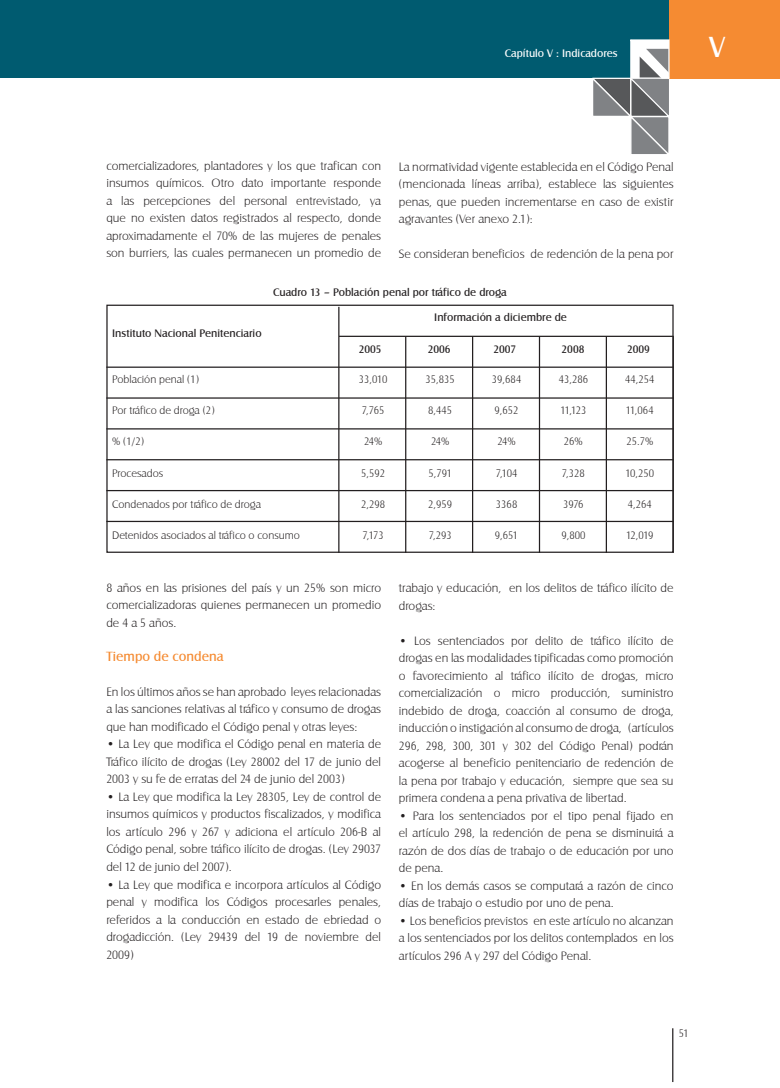
<style>
.page{position:relative;width:780px;height:1088px;background:#fff}
.page>*{position:absolute;margin:0;border:0;box-sizing:border-box;transform-origin:0 0}
.t1{font:30px "Castle T";color:#fff}
.t2{font:13.75px "Castle T";color:#f58b32}
.t3{font:12.5px/17.5px "Castle T Ligh";color:#231f20;text-align:justify}
.t4{font:11.25px "Castle T Ligh";color:#231f20}
.t5{font:11.25px "Castle T";color:#231f20}
.t6{font:11.25px "Castle T";color:#fff}
</style>
<div class="page">
<hr style="left:672px;top:1028px;width:1px;height:54px;background:#231f20">
<div style="left:0;top:0;width:691px;height:78px;background:#005b70"></div>
<div style="left:669px;top:0;width:111px;height:78px;background:#f58b32"></div>
<svg style="left:592px;top:39px;width:78px;height:115px"></svg>
<div style="left:106px;top:305px;width:567px;height:248px;border:1px solid #231f20"></div>
<hr style="left:106px;top:366px;width:567px;height:2px;background:#231f20">
<hr style="left:339px;top:336px;width:334px;height:1px;background:#231f20">
<hr style="left:106px;top:397px;width:567px;height:2px;background:#231f20">
<hr style="left:106px;top:428px;width:567px;height:1px;background:#231f20">
<hr style="left:106px;top:459px;width:567px;height:1px;background:#231f20">
<hr style="left:106px;top:490px;width:567px;height:1px;background:#231f20">
<hr style="left:106px;top:521px;width:567px;height:1px;background:#231f20">
<hr style="left:405px;top:336px;width:1px;height:217px;background:#231f20">
<hr style="left:338px;top:307px;width:1px;height:246px;background:#231f20">
<hr style="left:472px;top:336px;width:1px;height:217px;background:#231f20">
<hr style="left:605px;top:336px;width:2px;height:217px;background:#231f20">
<hr style="left:672px;top:336px;width:1px;height:217px;background:#231f20">
<hr style="left:539px;top:336px;width:1px;height:217px;background:#231f20">
<p class="t6" style="left:505px;top:47px;width:114px">Capítulo V : Indicadores</p>
<p class="t1" style="left:709px;top:30px;width:17px">V</p>
<p class="t3" style="left:106px;top:157px;width:276px">comercializadores, plantadores y los que trafican con insumos químicos. Otro dato importante responde a las percepciones del personal entrevistado, ya que no existen datos registrados al respecto, donde aproximadamente el 70% de las mujeres de penales son burriers, las cuales permanecen un promedio de</p>
<p class="t3" style="left:399px;top:158px;width:276px">La normatividad vigente establecida en el Código Penal (mencionada líneas arriba), establece las siguientes penas, que pueden incrementarse en caso de existir agravantes (Ver anexo 2.1):</p>
<p class="t3" style="left:399px;top:246px;width:276px">Se consideran beneficios de redención de la pena por</p>
<p class="t5" style="left:273px;top:285px;width:235px">Cuadro 13 – Población penal por tráfico de droga</p>
<p class="t5" style="left:112px;top:327px;width:151px">Instituto Nacional Penitenciario</p>
<p class="t4" style="left:112px;top:373px;width:88px">Población penal (1)</p>
<p class="t4" style="left:112px;top:404px;width:104px">Por tráfico de droga (2)</p>
<p class="t4" style="left:112px;top:436px;width:33px">% (1/2)</p>
<p class="t4" style="left:112px;top:467px;width:52px">Procesados</p>
<p class="t4" style="left:112px;top:498px;width:150px">Condenados por tráfico de droga</p>
<p class="t4" style="left:112px;top:529px;width:189px">Detenidos asociados al tráfico o consumo</p>
<p class="t5" style="left:434px;top:311px;width:134px">Información a diciembre de</p>
<p class="t5" style="left:359px;top:343px;width:24px">2005</p>
<p class="t5" style="left:427px;top:343px;width:24px">2006</p>
<p class="t5" style="left:493px;top:343px;width:24px">2007</p>
<p class="t5" style="left:561px;top:343px;width:24px">2008</p>
<p class="t5" style="left:627px;top:343px;width:24px">2009</p>
<p class="t4" style="left:359px;top:373px;width:30px">33,010</p>
<p class="t4" style="left:362px;top:404px;width:24px">7,765</p>
<p class="t4" style="left:364px;top:436px;width:20px">24%</p>
<p class="t4" style="left:361px;top:467px;width:26px">5,592</p>
<p class="t4" style="left:361px;top:498px;width:26px">2,298</p>
<p class="t4" style="left:362px;top:529px;width:23px">7,173</p>
<p class="t4" style="left:425px;top:373px;width:31px">35,835</p>
<p class="t4" style="left:428px;top:404px;width:26px">8,445</p>
<p class="t4" style="left:431px;top:436px;width:20px">24%</p>
<p class="t4" style="left:428px;top:467px;width:25px">5,791</p>
<p class="t4" style="left:428px;top:498px;width:26px">2,959</p>
<p class="t4" style="left:428px;top:529px;width:25px">7,293</p>
<p class="t4" style="left:492px;top:373px;width:31px">39,684</p>
<p class="t4" style="left:494px;top:404px;width:26px">9,652</p>
<p class="t4" style="left:497px;top:436px;width:20px">24%</p>
<p class="t4" style="left:495px;top:467px;width:23px">7,104</p>
<p class="t4" style="left:496px;top:498px;width:23px">3368</p>
<p class="t4" style="left:495px;top:529px;width:25px">9,651</p>
<p class="t4" style="left:558px;top:373px;width:31px">43,286</p>
<p class="t4" style="left:560px;top:404px;width:28px">11,123</p>
<p class="t4" style="left:564px;top:436px;width:20px">26%</p>
<p class="t4" style="left:562px;top:467px;width:25px">7,328</p>
<p class="t4" style="left:563px;top:498px;width:22px">3976</p>
<p class="t4" style="left:561px;top:529px;width:26px">9,800</p>
<p class="t4" style="left:625px;top:373px;width:31px">44,254</p>
<p class="t4" style="left:626px;top:404px;width:29px">11,064</p>
<p class="t4" style="left:626px;top:436px;width:28px">25.7%</p>
<p class="t4" style="left:625px;top:467px;width:30px">10,250</p>
<p class="t4" style="left:627px;top:498px;width:26px">4,264</p>
<p class="t4" style="left:626px;top:529px;width:29px">12,019</p>
<p class="t3" style="left:106px;top:579px;width:276px">8 años en las prisiones del país y un 25% son micro comercializadoras quienes permanecen un promedio de 4 a 5 años.</p>
<p class="t2" style="left:106px;top:649px;width:119px">Tiempo de condena</p>
<p class="t3" style="left:106px;top:683px;width:276px">En los últimos años se han aprobado leyes relacionadas a las sanciones relativas al tráfico y consumo de drogas que han modificado el Código penal y otras leyes:</p>
<p class="t3" style="left:106px;top:736px;width:276px">• La Ley que modifica el Código penal en materia de Tráfico ilícito de drogas (Ley 28002 del 17 de junio del 2003 y su fe de erratas del 24 de junio del 2003)</p>
<p class="t3" style="left:106px;top:788px;width:276px">• La Ley que modifica la Ley 28305, Ley de control de insumos químicos y productos fiscalizados, y modifica los artículo 296 y 267 y adiciona el artículo 206-B al Código penal, sobre tráfico ilícito de drogas. (Ley 29037 del 12 de junio del 2007).</p>
<p class="t3" style="left:106px;top:876px;width:276px">• La Ley que modifica e incorpora artículos al Código penal y modifica los Códigos procesarles penales, referidos a la conducción en estado de ebriedad o drogadicción. (Ley 29439 del 19 de noviembre del 2009)</p>
<p class="t3" style="left:399px;top:580px;width:276px">trabajo y educación, en los delitos de tráfico ilícito de drogas:</p>
<p class="t3" style="left:399px;top:632px;width:276px">• Los sentenciados por delito de tráfico ilícito de drogas en las modalidades tipificadas como promoción o favorecimiento al tráfico ilícito de drogas, micro comercialización o micro producción, suministro indebido de droga, coacción al consumo de droga, inducción o instigación al consumo de droga, (artículos 296, 298, 300, 301 y 302 del Código Penal) podrán acogerse al beneficio penitenciario de redención de la pena por trabajo y educación, siempre que sea su primera condena a pena privativa de libertad.</p>
<p class="t3" style="left:399px;top:807px;width:276px">• Para los sentenciados por el tipo penal fijado en el artículo 298, la redención de pena se disminuirá a razón de dos días de trabajo o de educación por uno de pena.</p>
<p class="t3" style="left:399px;top:877px;width:276px">• En los demás casos se computará a razón de cinco días de trabajo o estudio por uno de pena.</p>
<p class="t3" style="left:399px;top:912px;width:276px">• Los beneficios previstos en este artículo no alcanzan a los sentenciados por los delitos contemplados en los artículos 296 A y 297 del Código Penal.</p>
<p class="t4" style="left:679px;top:1027px;width:12px">51</p>
</div>
